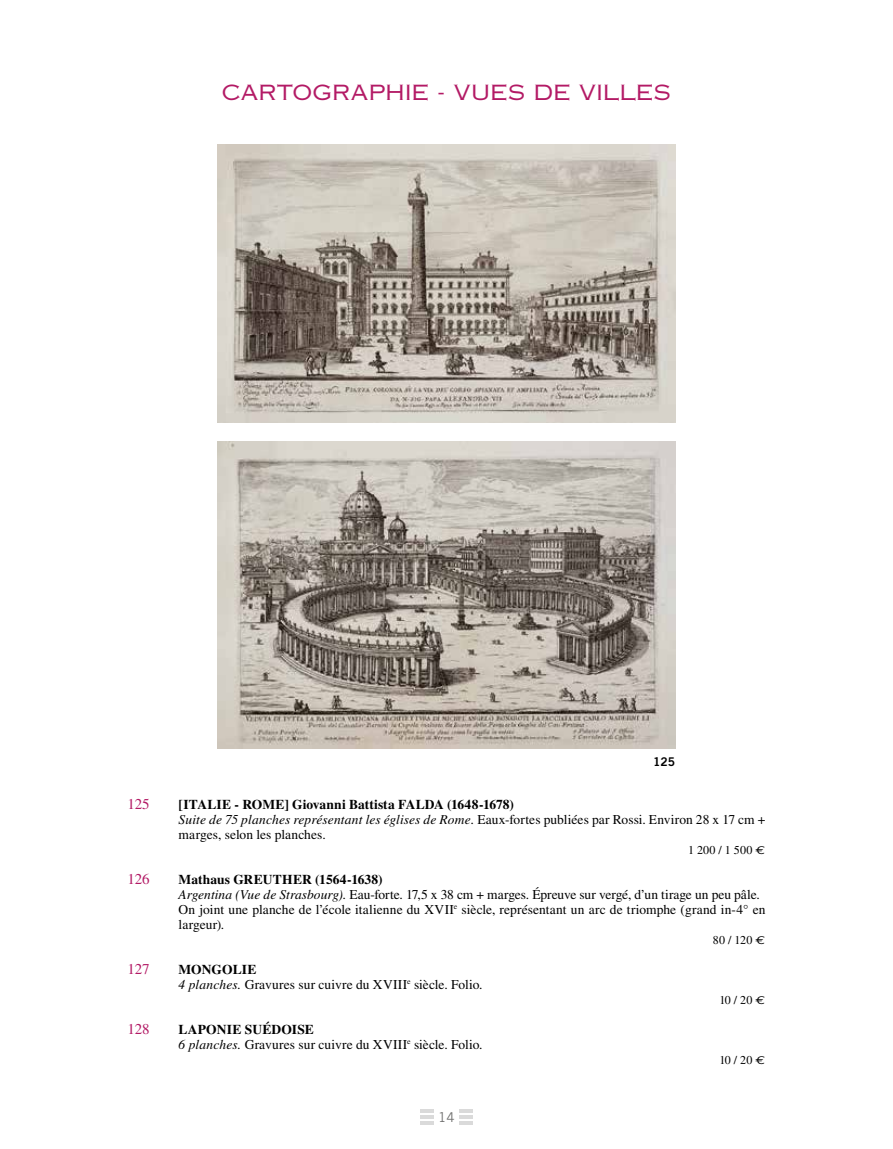
<style>
.page{position:relative;width:893px;height:1149px;background:#fff}
.page>*{position:absolute;margin:0;border:0;box-sizing:border-box;transform-origin:0 0}
.t1{font:21px "Copperplate Gothic Std 32 AB";letter-spacing:-.005em;color:#b31a65}
.t2{font:15px "Times LT Std";letter-spacing:-.015em;color:#b31a65}
.t3{font:13.5px/15px "Times LT Std";letter-spacing:.005em;color:#000}
.t4{font:13.5px "Trade Gothic LT Std";color:#6f6f6e}
.t5{font:12px "Times LT Std";letter-spacing:.015em;color:#000}
.t6{font:12px "Trade Gothic LT Std Bd 2";color:#000}
.s1{font-weight:700}
.s2{font-style:italic}
.s3{font-family:"Euro Mono Std";font-size:11.25px}
</style>
<div class="page">
<hr style="left:420px;top:1109px;width:14px;height:3px;background:#dadada">
<svg style="left:420px;top:1115px;width:14px;height:3px"></svg>
<hr style="left:420px;top:1120px;width:14px;height:3px;background:#dadada">
<hr style="left:459px;top:1109px;width:14px;height:3px;background:#dadada">
<svg style="left:459px;top:1115px;width:14px;height:3px"></svg>
<hr style="left:459px;top:1120px;width:14px;height:3px;background:#dadada">
<img style="left:218px;top:145px;width:457px;height:277px">
<img style="left:218px;top:441px;width:457px;height:307px">
<h1 class="t1" style="left:222px;top:80px;width:450px">CARTOGRAPHIE - VUES DE VILLES</h1>
<p class="t6" style="left:653px;top:754px;width:23px">125</p>
<p class="t2" style="left:128px;top:795px;width:24px">125</p>
<p class="t3" style="left:179px;top:796px;width:588px"><span class="s1">[ITALIE - ROME] Giovanni Battista FALDA (1648-1678)<br></span><span class="s2">Suite de 75 planches représentant les églises de Rome.</span> Eaux-fortes publiées par Rossi. Environ 28 x 17 cm + marges, selon les planches.</p>
<p class="t5" style="left:688px;top:842px;width:79px">1 200 / 1 500 <span class="s3">€</span></p>
<p class="t2" style="left:128px;top:870px;width:24px">126</p>
<p class="t3" style="left:179px;top:871px;width:588px"><span class="s1">Mathaus GREUTHER (1564-1638)<br></span><span class="s2">Argentina (Vue de Strasbourg).</span> Eau-forte. 17,5 x 38 cm + marges. Épreuve sur vergé, d’un tirage un peu pâle.<br>On joint une planche de l’école italienne du XVII<sup>e</sup> siècle, représentant un arc de triomphe (grand in-4° en largeur).</p>
<p class="t5" style="left:713px;top:932px;width:54px">80 / 120 <span class="s3">€</span></p>
<p class="t2" style="left:128px;top:960px;width:24px">127</p>
<p class="t3" style="left:179px;top:961px;width:305px"><span class="s1">MONGOLIE<br></span><span class="s2">4 planches.</span> Gravures sur cuivre du XVIII<sup>e</sup> siècle. Folio.</p>
<p class="t5" style="left:719px;top:992px;width:48px">10 / 20 <span class="s3">€</span></p>
<p class="t2" style="left:128px;top:1020px;width:24px">128</p>
<p class="t3" style="left:179px;top:1021px;width:305px"><span class="s1">LAPONIE SUÉDOISE<br></span><span class="s2">6 planches.</span> Gravures sur cuivre du XVIII<sup>e</sup> siècle. Folio.</p>
<p class="t5" style="left:719px;top:1052px;width:48px">10 / 20 <span class="s3">€</span></p>
<p class="t4" style="left:438px;top:1108px;width:18px">14</p>
</div>
